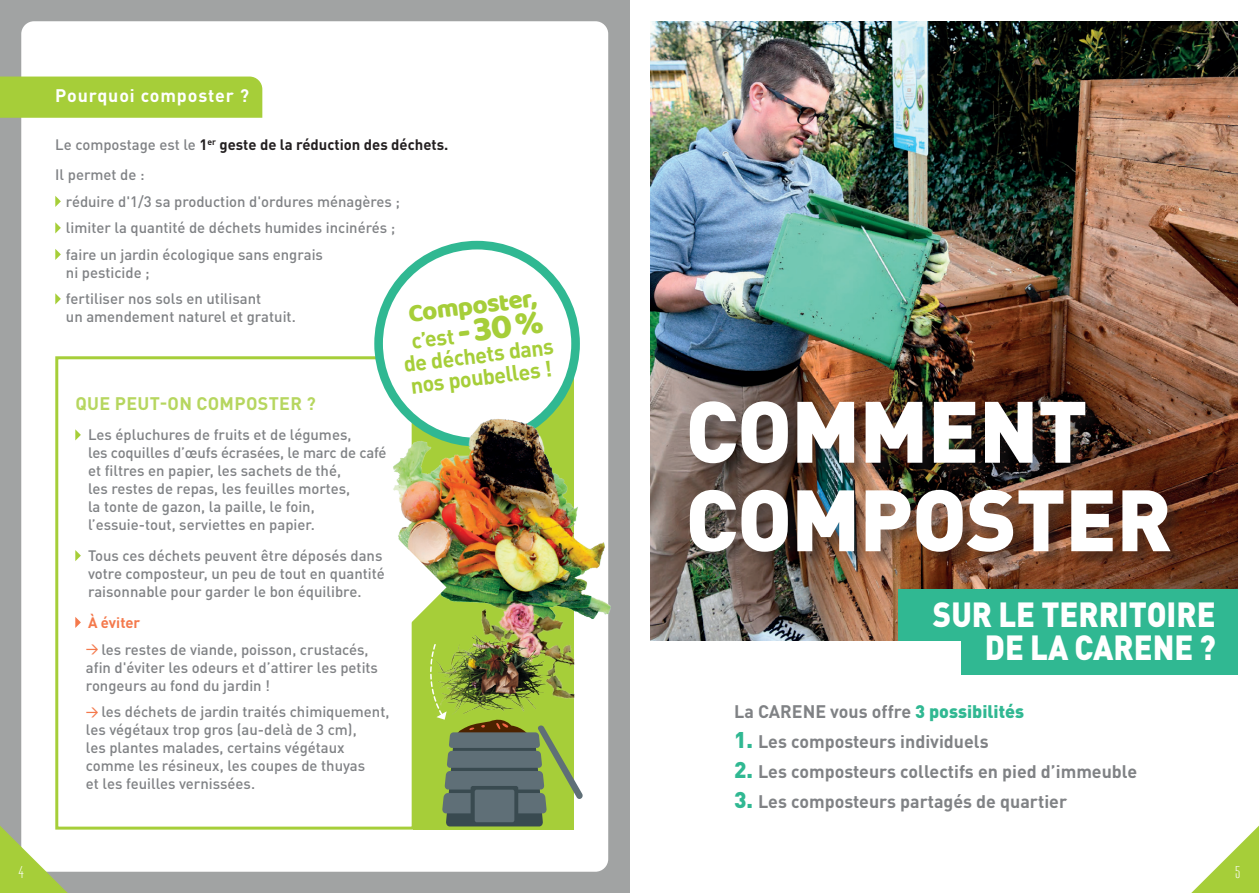
<style>
.page{position:relative;width:1259px;height:893px;background:#fff}
.page>*{position:absolute;margin:0;border:0;box-sizing:border-box;transform-origin:0 0}
.TITRE_DE_PARTIE{font:900 85.5px/88.5px "DIN Pro";letter-spacing:-.01em;color:#fff}
.t1{font:900 34.5px "DIN Pro";color:#fff;scale:.9 1}
.Texte_de_labeur{font:25.8px "Baloo Tamma";color:#a6ce39}
.Texte_de_labeur-2{font:700 22.05px/22px "DIN Pro";color:#a6ce39}
._4_bullet_point{font:700 18px "DIN Pro";color:#808285}
._3_PARTIE_TITRE{font:700 18px "DIN Pro";letter-spacing:.02em;color:#b6d65f}
._1_Je_style{font:700 18px "DIN Pro";letter-spacing:.05em;color:#fff}
.FOLIO{font:17.55px "Tulpen One";color:#fff;scale:1.07 1}
._4_bullet_point-2{font:500 15px/18px "DIN Pro";color:#808285}
._4_bullet_point-3{font:700 15px "DIN Pro";color:#231f20}
._4_bullet_point-4{font:700 15px "DIN Pro";color:#f4794c}
.s1{font-weight:500;color:#808285}
.s2{font-family:"Baloo Tamma";font-weight:400;font-size:35.4px}
.s3{font-size:12.75px;color:#f4794c}
.s4{font-weight:900;color:#30b892}
.s5{font-weight:900;font-size:22.5px;color:#30b892}
</style>
<div class="page">
<div style="left:0;top:0;width:629px;height:893px;background:#a1a3a3"></div>
<div style="left:21px;top:21px;width:587px;height:851px;background:#fff;border-radius:13px"></div>
<img style="left:651px;top:21px;width:586px;height:620px">
<div style="left:691px;top:402px;width:495px;height:167px;background:#231f20;opacity:.4"></div>
<div style="left:898px;top:590px;width:339px;height:51px;background:#30b892"></div>
<div style="left:961px;top:624px;width:276px;height:51px;background:#30b892"></div>
<svg style="left:55px;top:196px;width:6px;height:11px"></svg>
<svg style="left:55px;top:222px;width:6px;height:11px"></svg>
<svg style="left:55px;top:249px;width:6px;height:11px"></svg>
<svg style="left:55px;top:293px;width:6px;height:11px"></svg>
<div style="left:413px;top:369px;width:161px;height:461px;background:#a6ce39"></div>
<svg style="left:75px;top:429px;width:6px;height:11px"></svg>
<svg style="left:75px;top:550px;width:6px;height:11px"></svg>
<svg style="left:75px;top:617px;width:6px;height:11px"></svg>
<div style="left:55px;top:356px;width:360px;height:474px;border:3px solid #a6ce39"></div>
<div style="left:378px;top:245px;width:197px;height:197px;background:#fff;border-radius:50%"></div>
<div style="left:374px;top:241px;width:206px;height:205px;border:9px solid #30b892;border-radius:50%"></div>
<div style="left:0;top:77px;width:262px;height:41px;background:#a6ce39"></div>
<svg style="left:0;top:826px;width:68px;height:67px"></svg>
<img style="left:393px;top:413px;width:218px;height:222px">
<svg style="left:399px;top:540px;width:47px;height:95px"></svg>
<svg style="left:430px;top:644px;width:153px;height:182px"></svg>
<img style="left:458px;top:587px;width:116px;height:141px">
<img style="left:435px;top:635px;width:126px;height:79px">
<svg style="left:1191px;top:826px;width:68px;height:67px"></svg>
<p class="_1_Je_style" style="left:55px;top:81px;width:195px">Pourquoi composter ?</p>
<p class="_4_bullet_point-3" style="left:55px;top:132px;width:394px"><span class="s1">Le compostage est le</span> 1<sup>er</sup> geste de la réduction des déchets.</p>
<p class="_4_bullet_point-2" style="left:55px;top:164px;width:91px">Il permet de :</p>
<p class="_4_bullet_point-2" style="left:66px;top:191px;width:336px">réduire d'1/3 sa production d'ordures ménagères ;</p>
<p class="_4_bullet_point-2" style="left:66px;top:217px;width:331px">limiter la quantité de déchets humides incinérés ;</p>
<p class="_4_bullet_point-2" style="left:66px;top:244px;width:259px">faire un jardin écologique sans engrais ni pesticide ;</p>
<p class="_4_bullet_point-2" style="left:66px;top:288px;width:231px">fertiliser nos sols en utilisant<br>un amendement naturel et gratuit.</p>
<p class="Texte_de_labeur" style="left:406px;top:298px;width:131px;rotate:-7deg">Composter,</p>
<p class="Texte_de_labeur-2" style="left:410px;top:328px;width:135px;rotate:-7deg">c’est <span class="s2">-30%</span></p>
<p class="Texte_de_labeur-2" style="left:402px;top:351px;width:152px;rotate:-7deg">de déchets dans nos poubelles !</p>
<p class="_3_PARTIE_TITRE" style="left:75px;top:388px;width:242px">QUE PEUT-ON COMPOSTER ?</p>
<p class="_4_bullet_point-2" style="left:88px;top:424px;width:300px">Les épluchures de fruits et de légumes,<br>les coquilles d’œufs écrasées, le marc de café et filtres en papier, les sachets de thé,<br>les restes de repas, les feuilles mortes,<br>la tonte de gazon, la paille, le foin, l’essuie-tout, serviettes en papier.</p>
<p class="_4_bullet_point-2" style="left:88px;top:545px;width:298px">Tous ces déchets peuvent être déposés dans votre composteur, un peu de tout en quantité raisonnable pour garder le bon équilibre.</p>
<p class="_4_bullet_point-4" style="left:88px;top:610px;width:54px">À éviter</p>
<p class="_4_bullet_point-2" style="left:86px;top:638px;width:293px"><span class="s3">→</span> les restes de viande, poisson, crustacés, afin d'éviter les odeurs et d’attirer les petits rongeurs au fond du jardin !</p>
<p class="_4_bullet_point-2" style="left:86px;top:701px;width:305px"><span class="s3">→</span> les déchets de jardin traités chimiquement, les végétaux trop gros (au-delà de 3 cm),<br>les plantes malades, certains végétaux comme les résineux, les coupes de thuyas<br>et les feuilles vernissées.</p>
<p class="TITRE_DE_PARTIE" style="left:685px;top:376px;width:488px">COMMENT<br>COMPOSTER</p>
<p class="t1" style="left:933px;top:585px;width:316px">SUR LE TERRITOIRE</p>
<p class="t1" style="left:984px;top:618px;width:258px">DE LA CARENE ?</p>
<p class="_4_bullet_point" style="left:734px;top:696px;width:291px">La CARENE vous offre <span class="s4">3 possibilités</span></p>
<p class="_4_bullet_point" style="left:734px;top:726px;width:256px"><span class="s5">1.</span> Les composteurs individuels</p>
<p class="_4_bullet_point" style="left:734px;top:756px;width:405px"><span class="s5">2.</span> Les composteurs collectifs en pied d’immeuble</p>
<p class="_4_bullet_point" style="left:734px;top:786px;width:334px"><span class="s5">3.</span> Les composteurs partagés de quartier</p>
<p class="FOLIO" style="left:19px;top:862px;width:6px">4</p>
<p class="FOLIO" style="left:1235px;top:862px;width:6px">5</p>
</div>
